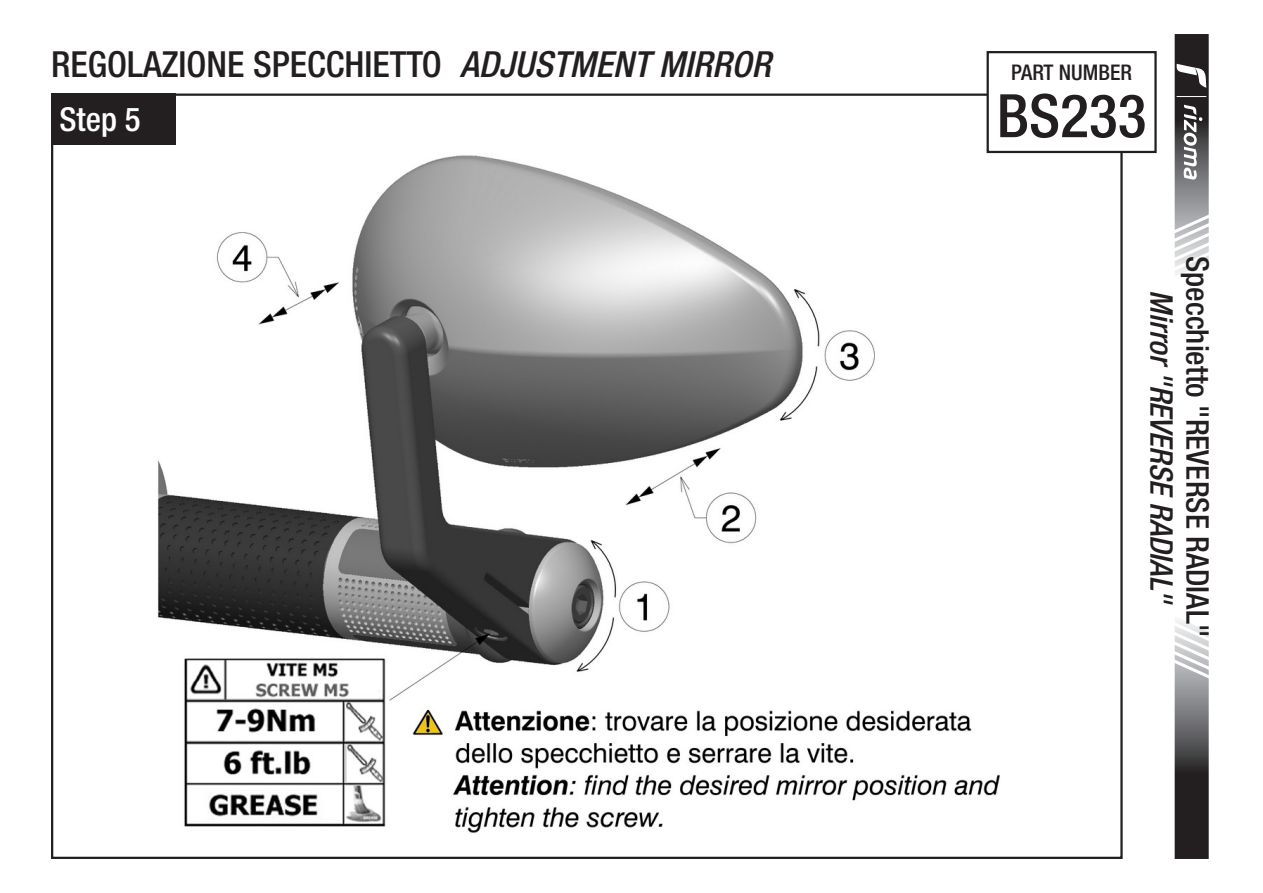
<style>
.page{position:relative;width:1263px;height:893px;background:#fff}
.page>*{position:absolute;margin:0;border:0;box-sizing:border-box;transform-origin:0 0}
.t1{font:500 condensed 60px "Helvetica Neue LT Std";color:#231f20}
.t2{font:500 condensed 36px "Helvetica Neue LT Std";color:#231f20}
.t3{font:500 condensed 33px "Helvetica Neue LT Std";color:#fff}
.t4{font:500 condensed 31.2px "Helvetica Neue LT Std";color:#231f20}
.t5{font:italic 500 condensed 31.2px "Helvetica Neue LT Std";color:#231f20}
.t6{font:500 condensed 21.6px "Helvetica Neue LT Std";color:#231f20}
.s1{font-style:italic}
</style>
<div class="page">
<img style="left:158px;top:103px;width:887px;height:730px">
<div style="left:51px;top:94px;width:124px;height:51px;background:#231f20"></div>
<svg style="left:1174px;top:620px;width:35px;height:239px;background:#706f70"></svg>
<svg style="left:1174px;top:34px;width:35px;height:240px"></svg>
<div style="left:988px;top:52px;width:167px;height:100px;background:#fff"></div>
<div style="left:986px;top:51px;width:171px;height:102px;border:2px solid #231f20"></div>
<p class="t2" style="left:51px;top:42px;width:721px">REGOLAZIONE SPECCHIETTO <span class="s1">ADJUSTMENT MIRROR</span></p>
<p class="t3" style="left:60px;top:99px;width:83px">Step 5</p>
<p class="t6" style="left:1011px;top:59px;width:122px">PART NUMBER</p>
<h1 class="t1" style="left:997px;top:80px;width:151px">BS233</h1>
<p class="t4" style="left:1216px;top:256px;width:382px;rotate:90deg">Specchietto "REVERSE RADIAL"</p>
<p class="t5" style="left:1180px;top:290px;width:316px;rotate:90deg">Mirror "REVERSE RADIAL"</p>
</div>
